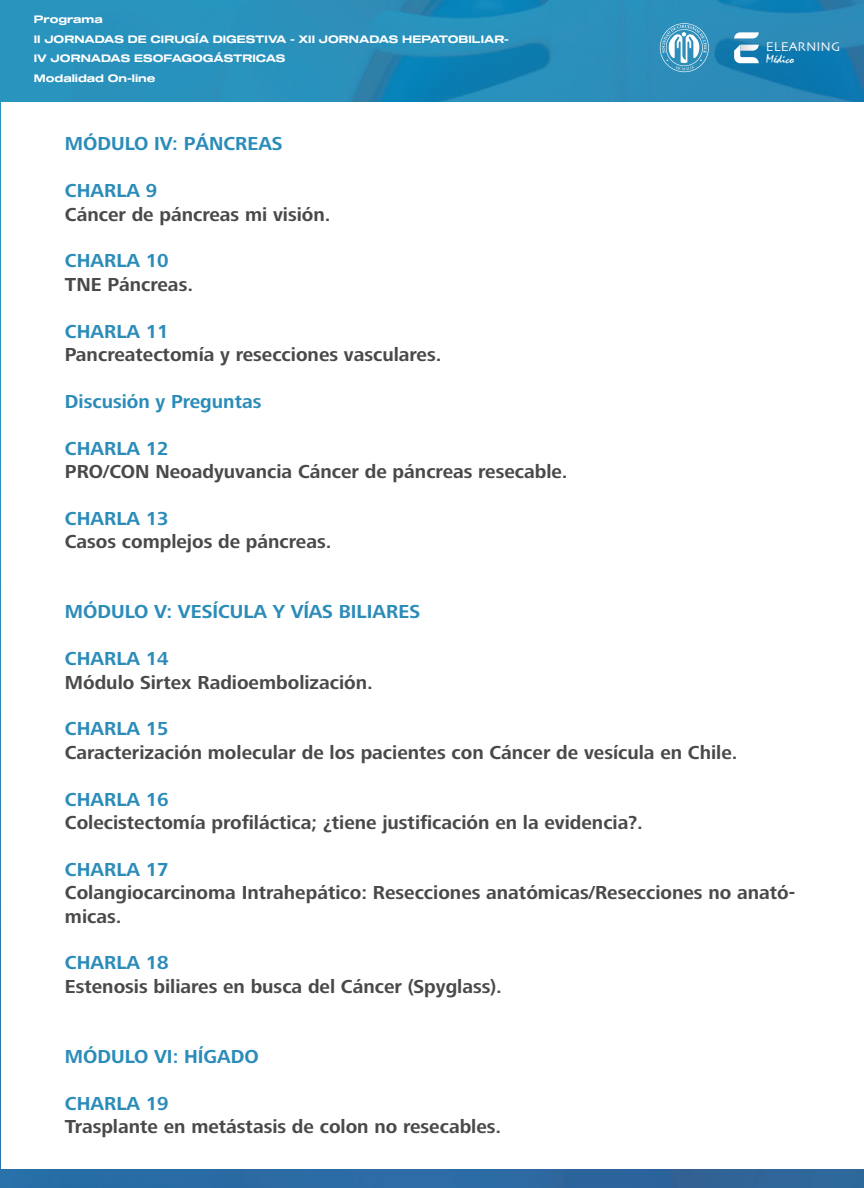
<style>
.page{position:relative;width:864px;height:1188px;background:#fff}
.page>*{position:absolute;margin:0;border:0;box-sizing:border-box;transform-origin:0 0}
.t1{font:700 19.5px/23.4px "Frutiger Next LT";color:#4a4949}
.t2{font:700 19.5px "Frutiger Next LT";color:#2b8cb9}
.t3{font:13.2px "Skia";color:#fff}
.t4{font:12.75px "Mistral";color:#fff}
.t5{font:10.5px/19.5px "Sequel 100 Black 65";color:#fff}
</style>
<div class="page">
<img style="left:0;top:0;width:864px;height:1188px">
<div style="left:1px;top:102px;width:863px;height:1066px;background:#fff"></div>
<svg style="left:660px;top:23px;width:49px;height:49px;background:#65accc"></svg>
<svg style="left:734px;top:32px;width:25px;height:6px"></svg>
<svg style="left:734px;top:45px;width:25px;height:18px"></svg>
<p class="t5" style="left:34px;top:10px;width:476px">Programa<br>II JORNADAS DE CIRUGÍA DIGESTIVA - XII JORNADAS HEPATOBILIAR-<br>IV JORNADAS ESOFAGOGÁSTRICAS<br>Modalidad On-line</p>
<p class="t2" style="left:65px;top:133px;width:219px">MÓDULO IV: PÁNCREAS</p>
<p class="t2" style="left:65px;top:180px;width:94px">CHARLA 9</p>
<p class="t1" style="left:65px;top:202px;width:267px">Cáncer de páncreas mi visión.</p>
<p class="t2" style="left:65px;top:250px;width:105px">CHARLA 10</p>
<p class="t1" style="left:65px;top:273px;width:130px">TNE Páncreas.</p>
<p class="t2" style="left:65px;top:320px;width:105px">CHARLA 11</p>
<p class="t1" style="left:65px;top:343px;width:378px">Pancreatectomía y resecciones vasculares.</p>
<p class="t2" style="left:65px;top:390px;width:198px">Discusión y Preguntas</p>
<p class="t2" style="left:65px;top:437px;width:105px">CHARLA 12</p>
<p class="t1" style="left:65px;top:460px;width:504px">PRO/CON Neoadyuvancia Cáncer de páncreas resecable.</p>
<p class="t2" style="left:65px;top:507px;width:105px">CHARLA 13</p>
<p class="t1" style="left:65px;top:530px;width:268px">Casos complejos de páncreas.</p>
<p class="t3" style="left:766px;top:39px;width:76px">ELEARNING</p>
<p class="t4" style="left:766px;top:52px;width:29px">Médico</p>
<p class="t2" style="left:65px;top:601px;width:357px">MÓDULO V: VESÍCULA Y VÍAS BILIARES</p>
<p class="t2" style="left:65px;top:648px;width:105px">CHARLA 14</p>
<p class="t1" style="left:65px;top:670px;width:309px">Módulo Sirtex Radioembolización.</p>
<p class="t2" style="left:65px;top:718px;width:105px">CHARLA 15</p>
<p class="t1" style="left:65px;top:741px;width:674px">Caracterización molecular de los pacientes con Cáncer de vesícula en Chile.</p>
<p class="t2" style="left:65px;top:788px;width:105px">CHARLA 16</p>
<p class="t1" style="left:65px;top:811px;width:580px">Colecistectomía profiláctica; ¿tiene justificación en la evidencia?.</p>
<p class="t2" style="left:65px;top:858px;width:105px">CHARLA 17</p>
<p class="t1" style="left:65px;top:881px;width:732px">Colangiocarcinoma Intrahepático: Resecciones anatómicas/Resecciones no anató&shy;micas.</p>
<p class="t2" style="left:65px;top:952px;width:105px">CHARLA 18</p>
<p class="t1" style="left:65px;top:975px;width:439px">Estenosis biliares en busca del Cáncer (Spyglass).</p>
<p class="t2" style="left:65px;top:1046px;width:195px">MÓDULO VI: HÍGADO</p>
<p class="t2" style="left:65px;top:1092px;width:105px">CHARLA 19</p>
<p class="t1" style="left:65px;top:1115px;width:438px">Trasplante en metástasis de colon no resecables.</p>
</div>
